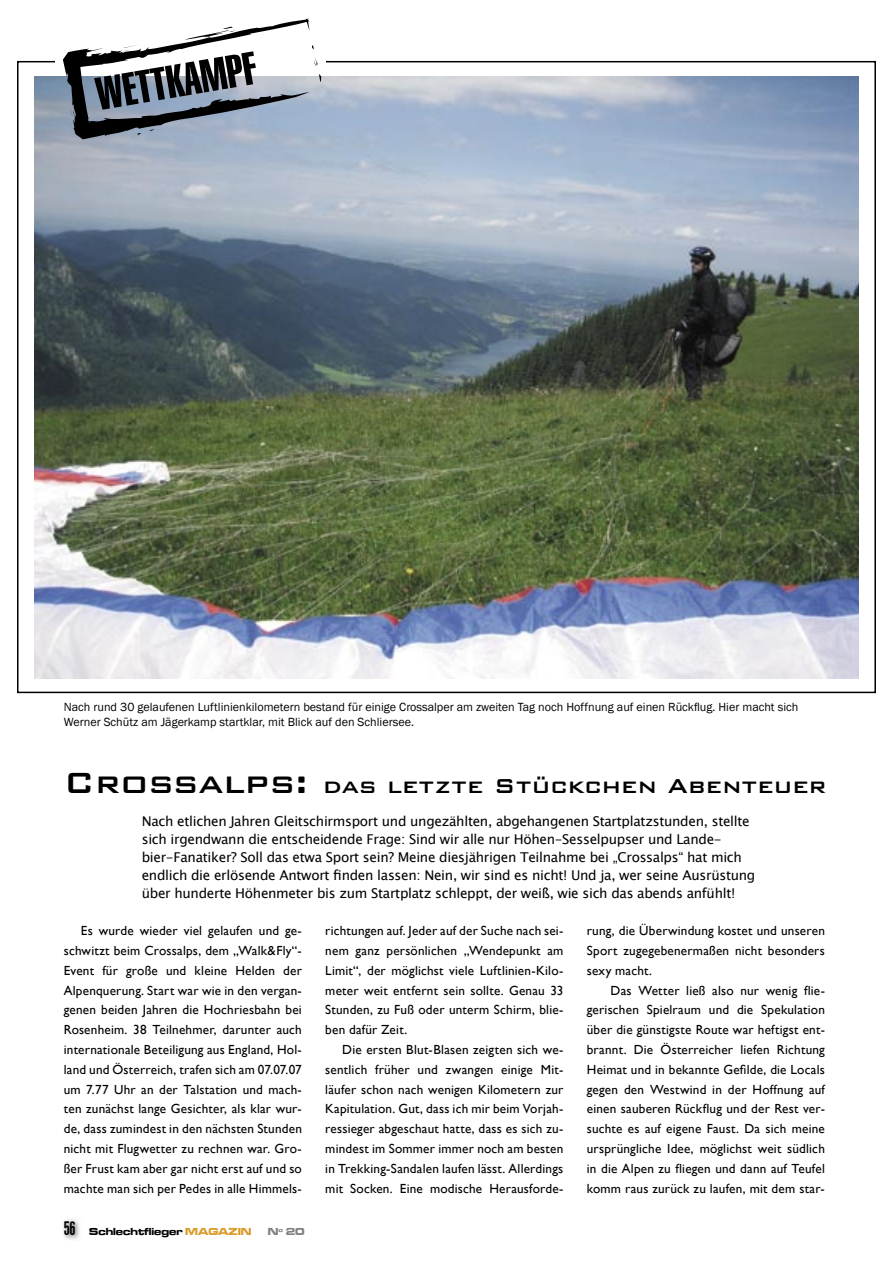
<style>
.page{position:relative;width:893px;height:1263px;background:#fff}
.page>*{position:absolute;margin:0;border:0;box-sizing:border-box;transform-origin:0 0}
.t1{font:45px "Swiss 911 BT Extra Compressed";color:#000}
.t2{font:500 27px "Bank Gothic BT";color:#000}
.t3{font:13.5px/18px "Lucida Sans Unicode";letter-spacing:-.02em;color:#000}
.t4{font:13.2px/19.8px "Gill Sans";letter-spacing:.015em;color:#000;text-align:justify}
.t5{font:12.15px/14.5px "Franklin Gothic";color:#000}
.t6{font:10.5px "Microgramma D Bold Exte";color:#000}
.t7{font:10.5px "Microgramma D Bold Exte";color:#808181}
.s1{font-size:39px}
.s2{font-family:"Placard";font-stretch:condensed;font-size:16.5px}
.s3{color:#d99c29}
</style>
<div class="page">
<svg style="left:17px;top:61px;width:859px;height:632px"></svg>
<div style="left:55px;top:26px;width:270px;height:43px;background:#fff"></div>
<img style="left:34px;top:77px;width:825px;height:602px">
<img style="left:63px;top:1219px;width:17px;height:21px">
<svg style="left:62px;top:18px;width:259px;height:121px"></svg>
<h1 class="t1" style="left:92px;top:70px;width:164px;rotate:-10deg">WETTKAMPF</h1>
<p class="t5" style="left:64px;top:700px;width:736px">Nach rund 30 gelaufenen Luftlinienkilometern bestand für einige Crossalper am zweiten Tag noch Hoffnung auf einen Rückflug. Hier macht sich<br>Werner Schütz am Jägerkamp startklar, mit Blick auf den Schliersee.</p>
<h2 class="t2" style="left:64px;top:771px;width:764px"><span class="s1">Crossalps:</span> das letzte Stückchen Abenteuer</h2>
<p class="t3" style="left:142px;top:812px;width:615px">Nach etlichen Jahren Gleitschirmsport und ungezählten, abgehangenen Startplatzstunden, stellte sich irgendwann die entscheidende Frage: Sind wir alle nur Höhen-Sesselpupser und Lande&shy;bier-Fanatiker? Soll das etwa Sport sein? Meine diesjährigen Teilnahme bei „Crossalps“ hat mich endlich die erlösende Antwort finden lassen: Nein, wir sind es nicht! Und ja, wer seine Ausrüstung über hunderte Höhenmeter bis zum Startplatz schleppt, der weiß, wie sich das abends anfühlt!</p>
<p class="t4" style="left:64px;top:921px;width:240px;text-indent:17px">Es wurde wieder viel gelaufen und ge&shy;schwitzt beim Crossalps, dem „Walk&amp;Fly“- Event für große und kleine Helden der Alpenquerung. Start war wie in den vergan&shy;genen beiden Jahren die Hochriesbahn bei Rosenheim. 38 Teilnehmer, darunter auch internationale Beteiligung aus England, Hol&shy;land und Österreich, trafen sich am 07.07.07 um 7.77 Uhr an der Talstation und mach&shy;ten zunächst lange Gesichter, als klar wur&shy;de, dass zumindest in den nächsten Stunden nicht mit Flugwetter zu rechnen war. Gro&shy;ßer Frust kam aber gar nicht erst auf und so machte man sich per Pedes in alle Himmels-</p>
<p class="t6" style="left:64px;top:1225px;width:189px"><span class="s2">56</span> Schlechtflieger <span class="s3">MAGAZIN</span></p>
<p class="t7" style="left:268px;top:1225px;width:38px">N<sup>o</sup> 20</p>
<p class="t4" style="left:325px;top:921px;width:240px">richtungen auf. Jeder auf der Suche nach sei&shy;nem ganz persönlichen „Wendepunkt am Limit“, der möglichst viele Luftlinien-Kilo&shy;meter weit entfernt sein sollte. Genau 33<br>Stunden, zu Fuß oder unterm Schirm, blie&shy;ben dafür Zeit.</p>
<p class="t4" style="left:325px;top:1040px;width:240px;text-indent:17px">Die ersten Blut-Blasen zeigten sich we&shy;sentlich früher und zwangen einige Mit&shy;läufer schon nach wenigen Kilometern zur Kapitulation. Gut, dass ich mir beim Vorjah&shy;ressieger abgeschaut hatte, dass es sich zu&shy;mindest im Sommer immer noch am besten in Trekking-Sandalen laufen lässt. Allerdings mit Socken. Eine modische Herausforde-</p>
<p class="t4" style="left:587px;top:921px;width:240px">rung, die Überwindung kostet und unseren Sport zugegebenermaßen nicht besonders sexy macht.</p>
<p class="t4" style="left:587px;top:980px;width:240px;text-indent:24px">Das Wetter ließ also nur wenig flie&shy;gerischen Spielraum und die Spekulation über die günstigste Route war heftigst ent&shy;brannt. Die Österreicher liefen Richtung Heimat und in bekannte Gefilde, die Locals gegen den Westwind in der Hoffnung auf einen sauberen Rückflug und der Rest ver&shy;suchte es auf eigene Faust. Da sich meine ursprüngliche Idee, möglichst weit südlich in die Alpen zu fliegen und dann auf Teufel komm raus zurück zu laufen, mit dem star-</p>
</div>
